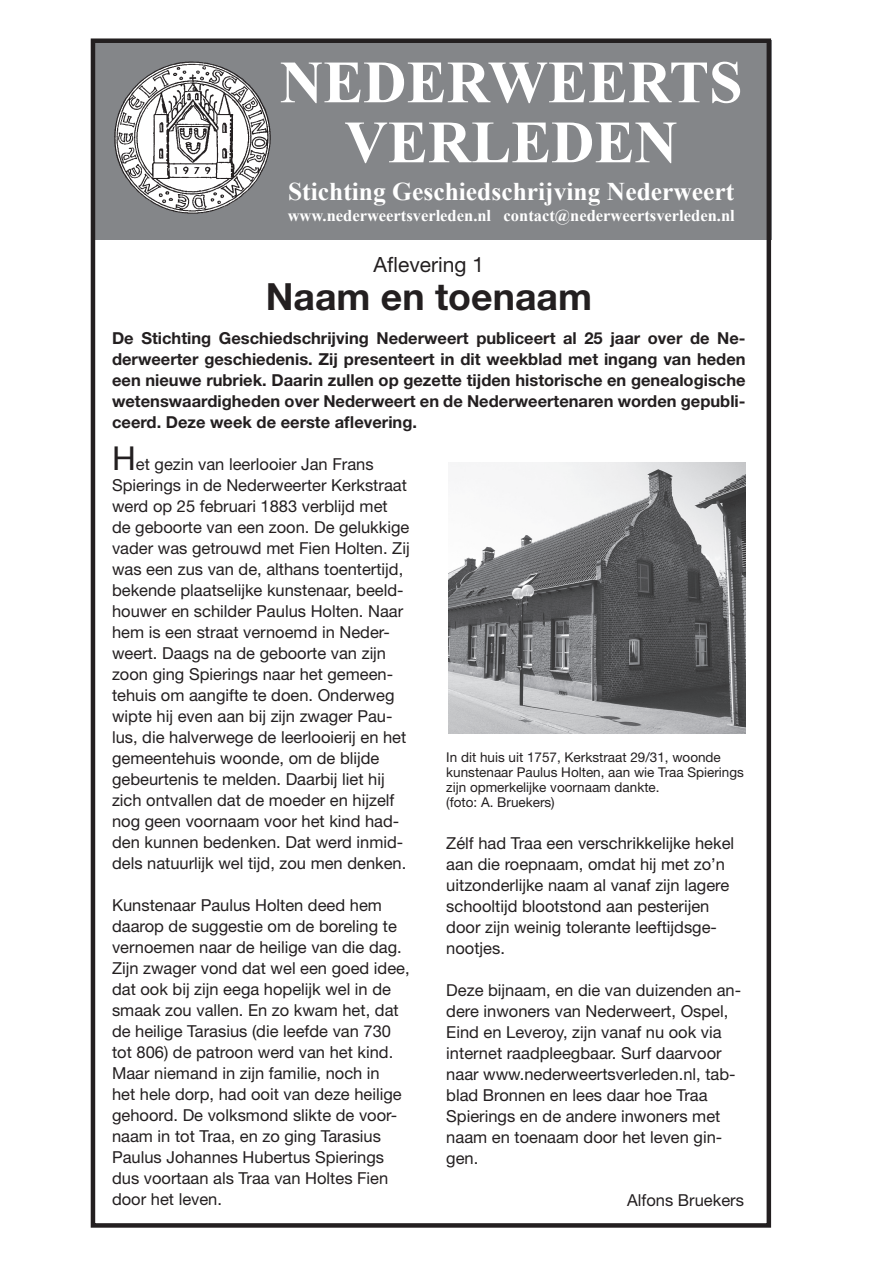
<style>
.page{position:relative;width:893px;height:1263px;background:#fff}
.page>*{position:absolute;margin:0;border:0;box-sizing:border-box;transform-origin:0 0}
.t1{font:700 60px/60px "Times New Roman";color:#fff;text-align:center}
.t2{font:700 37.5px "Helvetica Neue";color:#231f20}
.t3{font:700 25.5px "Times New Roman";color:#fff}
.t4{font:21px "Helvetica Neue";color:#231f20}
.t5{font:16.5px/21px "Helvetica Neue";color:#231f20}
.t6{font:700 16.5px/21px "Helvetica Neue";color:#231f20;text-align:justify}
.t7{font:700 16.5px "Times New Roman";color:#fff}
.t8{font:13.5px/15px "Helvetica Neue";color:#231f20}
.s1{font-size:33px}
</style>
<div class="page">
<div style="left:92px;top:40px;width:679px;height:199px;background:#848689"></div>
<div style="left:91px;top:38px;width:680px;height:1190px;border:4px solid #231f20"></div>
<img style="left:114px;top:62px;width:157px;height:152px">
<img style="left:448px;top:462px;width:298px;height:271px">
<h1 class="t1" style="left:280px;top:52px;width:464px">Nederweerts verleden</h1>
<h3 class="t3" style="left:288px;top:176px;width:448px">Stichting Geschiedschrijving Nederweert</h3>
<p class="t7" style="left:288px;top:206px;width:449px">www.nederweertsverleden.nl contact@nederweertsverleden.nl</p>
<p class="t4" style="left:374px;top:252px;width:112px">Aflevering 1</p>
<h2 class="t2" style="left:266px;top:273px;width:328px">Naam en toenaam</h2>
<p class="t6" style="left:112px;top:328px;width:635px">De Stichting Geschiedschrijving Nederweert publiceert al 25 jaar over de Ne&shy;derweerter geschiedenis. Zij presenteert in dit weekblad met ingang van heden een nieuwe rubriek. Daarin zullen op gezette tijden historische en genealogische wetenswaardigheden over Nederweert en de Nederweertenaren worden gepubli&shy;ceerd. Deze week de eerste aflevering.</p>
<p class="t5" style="left:112px;top:453px;width:299px"><span class="s1">H</span>et gezin van leerlooier Jan Frans Spierings in de Nederweerter Kerkstraat werd op 25 februari 1883 verblijd met de geboorte van een zoon. De gelukkige vader was getrouwd met Fien Holten. Zij was een zus van de, althans toentertijd, bekende plaatselijke kunstenaar, beeld&shy;houwer en schilder Paulus Holten. Naar hem is een straat vernoemd in Neder&shy;weert. Daags na de geboorte van zijn zoon ging Spierings naar het gemeen&shy;tehuis om aangifte te doen. Onderweg wipte hij even aan bij zijn zwager Pau&shy;lus, die halverwege de leerlooierij en het gemeentehuis woonde, om de blijde gebeurtenis te melden. Daarbij liet hij zich ontvallen dat de moeder en hijzelf nog geen voornaam voor het kind had&shy;den kunnen bedenken. Dat werd inmid&shy;dels natuurlijk wel tijd, zou men denken.</p>
<p class="t5" style="left:112px;top:894px;width:299px">Kunstenaar Paulus Holten deed hem daarop de suggestie om de boreling te vernoemen naar de heilige van die dag.<br>Zijn zwager vond dat wel een goed idee, dat ook bij zijn eega hopelijk wel in de smaak zou vallen. En zo kwam het, dat de heilige Tarasius (die leefde van 730 tot 806) de patroon werd van het kind.<br>Maar niemand in zijn familie, noch in<br>het hele dorp, had ooit van deze heilige gehoord. De volksmond slikte de voor&shy;naam in tot Traa, en zo ging Tarasius Paulus Johannes Hubertus Spierings dus voortaan als Traa van Holtes Fien door het leven.</p>
<p class="t8" style="left:446px;top:749px;width:299px">In dit huis uit 1757, Kerkstraat 29/31, woonde kunstenaar Paulus Holten, aan wie Traa Spierings zijn opmerkelijke voornaam dankte.<br>(foto: A. Bruekers)</p>
<p class="t5" style="left:446px;top:832px;width:289px">Zélf had Traa een verschrikkelijke hekel aan die roepnaam, omdat hij met zo’n uitzonderlijke naam al vanaf zijn lagere schooltijd blootstond aan pesterijen door zijn weinig tolerante leeftijdsge&shy;nootjes.</p>
<p class="t5" style="left:446px;top:979px;width:296px">Deze bijnaam, en die van duizenden an&shy;dere inwoners van Nederweert, Ospel, Eind en Leveroy, zijn vanaf nu ook via internet raadpleegbaar. Surf daarvoor naar www.nederweertsverleden.nl, tab&shy;blad Bronnen en lees daar hoe Traa Spierings en de andere inwoners met naam en toenaam door het leven gin&shy;gen.</p>
<p class="t5" style="left:627px;top:1189px;width:118px">Alfons Bruekers</p>
</div>
